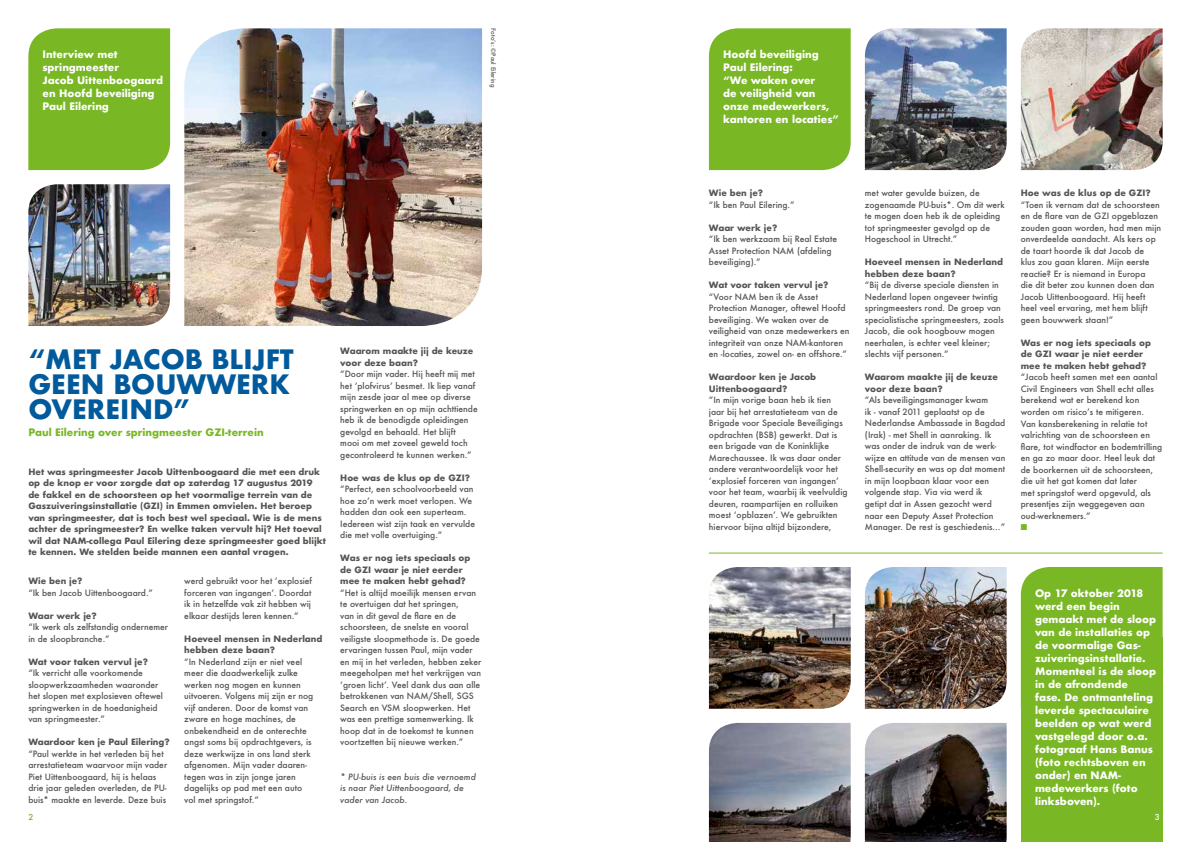
<style>
.page{position:relative;width:1191px;height:842px;background:#fff}
.page>*{position:absolute;margin:0;border:0;box-sizing:border-box;transform-origin:0 0}
.t1{font:700 26px/25px "Futura";color:#005a9b}
.t2{font:700 10px/13px "Futura";color:#fff}
.t3{font:700 10px "Futura";color:#79b725}
.t4{font:500 8.5px/11.5px "Futura";color:#555554}
.t5{font:700 8.5px/11.5px "Futura";color:#555554}
.t6{font:italic 500 8.5px/11.5px "Futura";color:#555554}
.t7{font:8.5px "Zapf Dingbats ITC";color:#79b725}
.t8{font:500 8px "Futura";color:#fff}
.t9{font:500 8px "Futura";color:#79b725}
.t10{font:500 6px "Futura";color:#555554}
</style>
<div class="page">
<div style="left:1020px;top:638px;width:142px;height:204px;background:#79b725"></div>
<div style="left:28px;top:28px;width:142px;height:142px;background:#79b725"></div>
<img style="left:184px;top:28px;width:298px;height:298px">
<img style="left:28px;top:184px;width:142px;height:142px">
<img style="left:865px;top:28px;width:141px;height:142px">
<img style="left:1020px;top:28px;width:142px;height:142px">
<div style="left:709px;top:28px;width:141px;height:142px;background:#79b725"></div>
<hr style="left:709px;top:553px;width:453px;height:1px;background:#79b725">
<img style="left:709px;top:567px;width:141px;height:142px">
<img style="left:709px;top:723px;width:141px;height:119px">
<img style="left:865px;top:567px;width:141px;height:142px">
<img style="left:865px;top:723px;width:141px;height:119px">
<div style="left:1020px;top:567px;width:142px;height:142px;background:#79b725"></div>
<p class="t2" style="left:43px;top:48px;width:122px">Interview met springmeester<br>Jacob Uittenboogaard en Hoofd beveiliging<br>Paul Eilering</p>
<p class="t10" style="left:497px;top:28px;width:60px;rotate:90deg">Foto’s: ©Paul Eilering</p>
<h1 class="t1" style="left:28px;top:347px;width:267px">“MET JACOB BLIJFT<br>GEEN BOUWWERK<br>OVEREIND”</h1>
<p class="t3" style="left:28px;top:425px;width:237px">Paul Eilering over springmeester GZI-terrein</p>
<p class="t5" style="left:28px;top:466px;width:299px">Het was springmeester Jacob Uittenboogaard die met een druk op de knop er voor zorgde dat op zaterdag 17 augustus 2019 de fakkel en de schoorsteen op het voormalige terrein van de Gaszuiveringsinstallatie (GZI) in Emmen omvielen. Het beroep van springmeester, dat is toch best wel speciaal. Wie is de mens achter de springmeester? En welke taken vervult hij? Het toeval wil dat NAM-collega Paul Eilering deze springmeester goed blijkt te kennen. We stelden beide mannen een aantal vragen.</p>
<p class="t5" style="left:28px;top:575px;width:56px">Wie ben je?</p>
<p class="t4" style="left:28px;top:587px;width:126px">“Ik ben Jacob Uittenboogaard.”</p>
<p class="t5" style="left:28px;top:610px;width:70px">Waar werk je?</p>
<p class="t4" style="left:28px;top:621px;width:141px">“Ik werk als zelfstandig ondernemer in de sloopbranche.”</p>
<p class="t5" style="left:28px;top:656px;width:121px">Wat voor taken vervul je?</p>
<p class="t4" style="left:28px;top:667px;width:136px">“Ik verricht alle voorkomende sloopwerkzaamheden waaronder het slopen met explosieven oftewel springwerken in de hoedanigheid van springmeester.”</p>
<p class="t5" style="left:28px;top:736px;width:143px">Waardoor ken je Paul Eilering?</p>
<p class="t4" style="left:28px;top:748px;width:140px">“Paul werkte in het verleden bij het arrestatieteam waarvoor mijn vader Piet Uittenboogaard, hij is helaas drie jaar geleden overleden, de PU&shy;buis* maakte en leverde. Deze buis</p>
<p class="t9" style="left:28px;top:812px;width:6px">2</p>
<p class="t4" style="left:184px;top:575px;width:129px">werd gebruikt voor het ‘explosief forceren van ingangen’. Doordat ik in hetzelfde vak zit hebben wij elkaar destijds leren kennen.”</p>
<p class="t5" style="left:184px;top:633px;width:140px">Hoeveel mensen in Nederland hebben deze baan?</p>
<p class="t4" style="left:184px;top:656px;width:130px">“In Nederland zijn er niet veel meer die daadwerkelijk zulke werken nog mogen en kunnen uitvoeren. Volgens mij zijn er nog vijf anderen. Door de komst van zware en hoge machines, de onbekendheid en de onterechte angst soms bij opdrachtgevers, is deze werkwijze in ons land sterk afgenomen. Mijn vader daaren&shy;tegen was in zijn jonge jaren dagelijks op pad met een auto vol met springstof.”</p>
<p class="t5" style="left:340px;top:345px;width:135px">Waarom maakte jij de keuze voor deze baan?</p>
<p class="t4" style="left:340px;top:368px;width:139px">“Door mijn vader. Hij heeft mij met het ‘plofvirus’ besmet. Ik liep vanaf mijn zesde jaar al mee op diverse springwerken en op mijn achttiende heb ik de benodigde opleidingen gevolgd en behaald. Het blijft<br>mooi om met zoveel geweld toch gecontroleerd te kunnen werken.”</p>
<p class="t5" style="left:340px;top:472px;width:131px">Hoe was de klus op de GZI?</p>
<p class="t4" style="left:340px;top:483px;width:136px">“Perfect, een schoolvoorbeeld van hoe zo’n werk moet verlopen. We hadden dan ook een superteam.<br>Iedereen wist zijn taak en vervulde die met volle overtuiging.”</p>
<p class="t5" style="left:340px;top:552px;width:132px">Was er nog iets speciaals op de GZI waar je niet eerder mee te maken hebt gehad?</p>
<p class="t4" style="left:340px;top:587px;width:142px">“Het is altijd moeilijk mensen ervan te overtuigen dat het springen,<br>van in dit geval de flare en de schoorsteen, de snelste en vooral veiligste sloopmethode is. De goede ervaringen tussen Paul, mijn vader en mij in het verleden, hebben zeker meegeholpen met het verkrijgen van ‘groen licht’. Veel dank dus aan alle betrokkenen van NAM/Shell, SGS Search en VSM sloopwerken. Het was een prettige samenwerking. Ik hoop dat in de toekomst te kunnen voortzetten bij nieuwe werken.”</p>
<p class="t6" style="left:340px;top:771px;width:137px">* PU-buis is een buis die vernoemd is naar Piet Uittenboogaard, de vader van Jacob.</p>
<p class="t2" style="left:723px;top:48px;width:117px">Hoofd beveiliging<br>Paul Eilering:<br>“We waken over<br>de veiligheid van onze medewerkers, kantoren en locaties”</p>
<p class="t5" style="left:709px;top:187px;width:56px">Wie ben je?</p>
<p class="t4" style="left:709px;top:199px;width:87px">“Ik ben Paul Eilering.”</p>
<p class="t5" style="left:709px;top:222px;width:70px">Waar werk je?</p>
<p class="t4" style="left:709px;top:233px;width:130px">“Ik ben werkzaam bij Real Estate<br>Asset Protection NAM (afdeling beveiliging).”</p>
<p class="t5" style="left:709px;top:279px;width:121px">Wat voor taken vervul je?</p>
<p class="t4" style="left:709px;top:291px;width:142px">“Voor NAM ben ik de Asset<br>Protection Manager, oftewel Hoofd beveiliging. We waken over de veiligheid van onze medewerkers en integriteit van onze NAM-kantoren en -locaties, zowel on- en offshore.”</p>
<p class="t5" style="left:709px;top:371px;width:109px">Waardoor ken je Jacob<br>Uittenboogaard?</p>
<p class="t4" style="left:709px;top:394px;width:140px">“In mijn vorige baan heb ik tien jaar bij het arrestatieteam van de Brigade voor Speciale Beveiligings opdrachten (BSB) gewerkt. Dat is een brigade van de Koninklijke Marechaussee. Ik was daar onder andere verantwoordelijk voor het ‘explosief forceren van ingangen’ voor het team, waarbij ik veelvuldig deuren, raampartijen en rolluiken moest ‘opblazen’. We gebruikten hiervoor bijna altijd bijzondere,</p>
<p class="t4" style="left:865px;top:187px;width:141px">met water gevulde buizen, de zogenaamde PU-buis*. Om dit werk te mogen doen heb ik de opleiding tot springmeester gevolgd op de<br>Hogeschool in Utrecht.”</p>
<p class="t5" style="left:865px;top:256px;width:140px">Hoeveel mensen in Nederland hebben deze baan?</p>
<p class="t4" style="left:865px;top:279px;width:141px">“Bij de diverse speciale diensten in Nederland lopen ongeveer twintig springmeesters rond. De groep van specialistische springmeesters, zoals Jacob, die ook hoogbouw mogen neerhalen, is echter veel kleiner; slechts vijf personen.”</p>
<p class="t5" style="left:865px;top:371px;width:135px">Waarom maakte jij de keuze voor deze baan?</p>
<p class="t4" style="left:865px;top:394px;width:142px">“Als beveiligingsmanager kwam<br>ik - vanaf 2011 geplaatst op de<br>Nederlandse Ambassade in Bagdad (Irak) - met Shell in aanraking. Ik was onder de indruk van de werk&shy;wijze en attitude van de mensen van<br>Shell-security en was op dat moment in mijn loopbaan klaar voor een volgende stap. Via via werd ik getipt dat in Assen gezocht werd naar een Deputy Asset Protection<br>Manager. De rest is geschiedenis…”</p>
<p class="t5" style="left:1020px;top:187px;width:131px">Hoe was de klus op de GZI?</p>
<p class="t4" style="left:1020px;top:199px;width:142px">“Toen ik vernam dat de schoorsteen en de flare van de GZI opgeblazen zouden gaan worden, had men mijn onverdeelde aandacht. Als kers op de taart hoorde ik dat Jacob de<br>klus zou gaan klaren. Mijn eerste reactie? Er is niemand in Europa<br>die dit beter zou kunnen doen dan<br>Jacob Uittenboogaard. Hij heeft heel veel ervaring, met hem blijft geen bouwwerk staan!”</p>
<p class="t5" style="left:1020px;top:337px;width:132px">Was er nog iets speciaals op de GZI waar je niet eerder mee te maken hebt gehad?</p>
<p class="t4" style="left:1020px;top:371px;width:143px">“Jacob heeft samen met een aantal<br>Civil Engineers van Shell echt alles berekend wat er berekend kon worden om risico’s te mitigeren.<br>Van kansberekening in relatie tot valrichting van de schoorsteen en flare, tot windfactor en bodemtrilling en ga zo maar door. Heel leuk dat de boorkernen uit de schoorsteen, die uit het gat komen dat later<br>met springstof werd opgevuld, als presentjes zijn weggegeven aan oud-werknemers.”</p>
<p class="t7" style="left:1020px;top:523px;width:8px">■</p>
<p class="t2" style="left:1035px;top:586px;width:123px">Op 17 oktober 2018 werd een begin gemaakt met de sloop van de installaties op de voormalige Gas&shy;zuiveringsinstallatie.<br>Momenteel is de sloop in de afrondende fase. De ontmanteling leverde spectaculaire beelden op wat werd vastgelegd door o.a. fotograaf Hans Banus (foto rechtsboven en onder) en NAM&shy;medewerkers (foto linksboven).</p>
<p class="t8" style="left:1154px;top:812px;width:6px">3</p>
</div>
